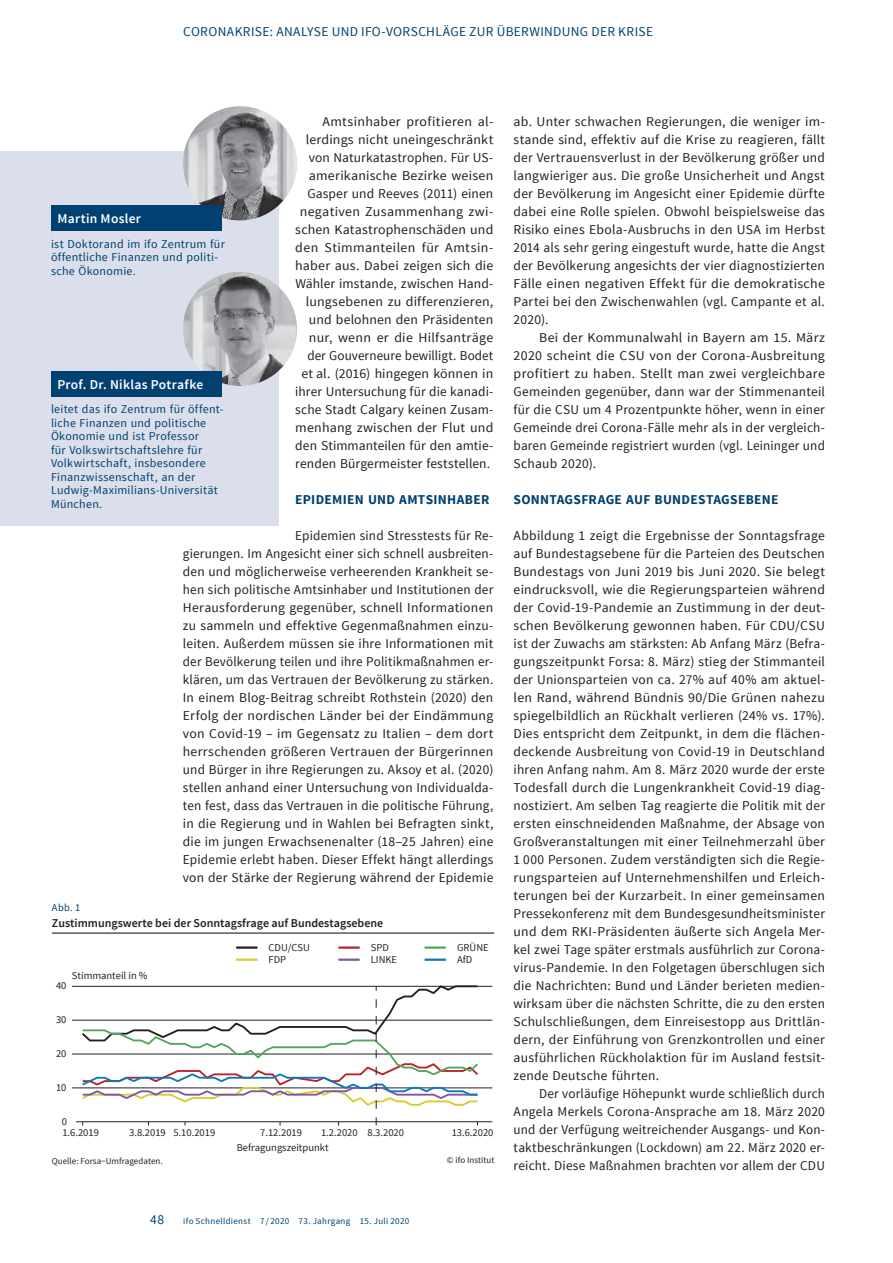
<style>
.page{position:relative;width:893px;height:1263px;background:#fff}
.page>*{position:absolute;margin:0;border:0;box-sizing:border-box;transform-origin:0 0}
.t1{font:13.5px/18px "Source Sans Pro";letter-spacing:.015em;color:#231f20;text-align:justify}
.t2{font:13.5px "Source Sans Pro";letter-spacing:.025em;color:#004171}
.t3{font:700 13.5px "Source Sans Pro";letter-spacing:.02em;color:#004171}
.t4{font:600 13.5px "Source Sans Pro";letter-spacing:.02em;color:#fff}
.t5{font:12px/13.5px "Source Sans Pro";letter-spacing:.02em;color:#004171}
.t6{font:600 12px "Source Sans Pro";color:#231f20}
.t7{font:10.5px "Source Sans Pro";color:#231f20}
.t8{font:10.5px "Source Sans Pro";color:#004171}
.t9{font:9px "Source Sans Pro";letter-spacing:.035em;color:#004171}
.t10{font:9px "Source Sans Pro";color:#231f20}
</style>
<div class="page">
<div style="left:0;top:151px;width:278px;height:165px;background:#dadfeb"></div>
<img style="left:183px;top:106px;width:114px;height:114px;border-radius:57px">
<div style="left:51px;top:205px;width:170px;height:26px;background:#004171"></div>
<div style="left:0;top:317px;width:278px;height:209px;background:#dadfeb"></div>
<img style="left:183px;top:272px;width:114px;height:114px;border-radius:57px">
<div style="left:51px;top:371px;width:170px;height:25px;background:#004171"></div>
<hr style="left:76px;top:986px;width:416px;height:1px;background:#231f20">
<hr style="left:76px;top:1020px;width:416px;height:1px;background:#231f20">
<hr style="left:76px;top:1054px;width:416px;height:1px;background:#231f20">
<hr style="left:76px;top:1087px;width:416px;height:1px;background:#231f20">
<hr style="left:76px;top:1121px;width:416px;height:1px;background:#231f20">
<svg style="left:72px;top:985px;width:408px;height:140px"></svg>
<hr style="left:236px;top:946px;width:21px;height:3px;background:#231f20">
<hr style="left:338px;top:946px;width:22px;height:3px;background:#b9232a">
<hr style="left:425px;top:946px;width:21px;height:3px;background:#57a45c">
<hr style="left:236px;top:958px;width:21px;height:3px;background:#dacb2d">
<hr style="left:338px;top:958px;width:22px;height:3px;background:#7d57a4">
<hr style="left:425px;top:958px;width:21px;height:3px;background:#0c78be">
<hr style="left:52px;top:932px;width:442px;height:2px;background:#231f20">
<p class="t2" style="left:183px;top:23px;width:471px">CORONAKRISE: ANALYSE UND IFO-VORSCHLÄGE ZUR ÜBERWINDUNG DER KRISE</p>
<p class="t1" style="left:295px;top:113px;width:200px;text-align:right">Amtsinhaber profitieren al&shy;lerdings nicht uneingeschränkt von Naturkatastrophen. Für US&shy;amerikanische Bezirke weisen<br>Gasper und Reeves (2011) einen negativen Zusammenhang zwi&shy;schen Katastrophenschäden und den Stimmanteilen für Amtsin&shy;haber aus. Dabei zeigen sich die<br>Wähler imstande, zwischen Hand&shy;lungsebenen zu differenzieren, und belohnen den Präsidenten nur, wenn er die Hilfsanträge der Gouverneure bewilligt. Bodet et al. (2016) hingegen können in ihrer Untersuchung für die kanadi&shy;sche Stadt Calgary keinen Zusam&shy;menhang zwischen der Flut und den Stimmanteilen für den amtie&shy;renden Bürgermeister feststellen.</p>
<p class="t3" style="left:295px;top:491px;width:196px">EPIDEMIEN UND AMTSINHABER</p>
<p class="t1" style="left:183px;top:527px;width:312px;text-indent:112px">Epidemien sind Stresstests für Re&shy;gierungen. Im Angesicht einer sich schnell ausbreiten&shy;den und möglicherweise verheerenden Krankheit se&shy;hen sich politische Amtsinhaber und Institutionen der Herausforderung gegenüber, schnell Informationen zu sammeln und effektive Gegenmaßnahmen einzu&shy;leiten. Außerdem müssen sie ihre Informationen mit der Bevölkerung teilen und ihre Politikmaßnahmen er&shy;klären, um das Vertrauen der Bevölkerung zu stärken.<br>In einem Blog-Beitrag schreibt Rothstein (2020) den Erfolg der nordischen Länder bei der Eindämmung von Covid-19 – im Gegensatz zu Italien – dem dort herrschenden größeren Vertrauen der Bürgerinnen und Bürger in ihre Regierungen zu. Aksoy et al. (2020) stellen anhand einer Untersuchung von Individualda&shy;ten fest, dass das Vertrauen in die politische Führung, in die Regierung und in Wahlen bei Befragten sinkt, die im jungen Erwachsenenalter (18–25 Jahren) eine Epidemie erlebt haben. Dieser Effekt hängt allerdings von der Stärke der Regierung während der Epidemie</p>
<p class="t4" style="left:57px;top:210px;width:85px">Martin Mosler</p>
<p class="t5" style="left:51px;top:237px;width:175px">ist Doktorand im ifo Zentrum für öffentliche Finanzen und politi&shy;sche Ökonomie.</p>
<p class="t4" style="left:57px;top:376px;width:147px">Prof. Dr. Niklas Potrafke</p>
<p class="t5" style="left:51px;top:403px;width:174px">leitet das ifo Zentrum für öffent&shy;liche Finanzen und politische<br>Ökonomie und ist Professor<br>für Volkswirtschaftslehre für<br>Volkwirtschaft, insbesondere<br>Finanzwissenschaft, an der<br>Ludwig-Maximilians-Universität<br>München.</p>
<p class="t8" style="left:52px;top:901px;width:30px">Abb. 1</p>
<p class="t6" style="left:52px;top:916px;width:333px">Zustimmungswerte bei der Sonntagsfrage auf Bundestagsebene</p>
<p class="t7" style="left:72px;top:969px;width:77px">Stimmanteil in %</p>
<p class="t7" style="left:56px;top:979px;width:12px">40</p>
<p class="t7" style="left:56px;top:1013px;width:12px">30</p>
<p class="t7" style="left:56px;top:1047px;width:12px">20</p>
<p class="t7" style="left:56px;top:1081px;width:12px">10</p>
<p class="t7" style="left:62px;top:1115px;width:7px">0</p>
<p class="t7" style="left:269px;top:941px;width:43px">CDU/CSU</p>
<p class="t7" style="left:371px;top:941px;width:20px">SPD</p>
<p class="t7" style="left:457px;top:941px;width:33px">GRÜNE</p>
<p class="t7" style="left:269px;top:953px;width:19px">FDP</p>
<p class="t7" style="left:371px;top:953px;width:28px">LINKE</p>
<p class="t7" style="left:457px;top:953px;width:17px">AfD</p>
<p class="t7" style="left:62px;top:1126px;width:38px">1.6.2019</p>
<p class="t7" style="left:129px;top:1126px;width:87px">3.8.2019 5.10.2019</p>
<p class="t7" style="left:260px;top:1126px;width:43px">7.12.2019</p>
<p class="t7" style="left:321px;top:1126px;width:84px">1.2.2020 8.3.2020</p>
<p class="t7" style="left:452px;top:1126px;width:43px">13.6.2020</p>
<p class="t7" style="left:237px;top:1141px;width:93px">Befragungszeitpunkt</p>
<p class="t10" style="left:52px;top:1155px;width:112px">Quelle: Forsa−Umfragedaten.</p>
<p class="t2" style="left:150px;top:1211px;width:16px">48</p>
<p class="t9" style="left:183px;top:1215px;width:228px">ifo Schnelldienst 7 / 2020 73. Jahrgang 15. Juli 2020</p>
<p class="t10" style="left:447px;top:1155px;width:49px">© ifo Institut</p>
<p class="t1" style="left:514px;top:113px;width:313px">ab. Unter schwachen Regierungen, die weniger im&shy;stande sind, effektiv auf die Krise zu reagieren, fällt der Vertrauensverlust in der Bevölkerung größer und langwieriger aus. Die große Unsicherheit und Angst der Bevölkerung im Angesicht einer Epidemie dürfte dabei eine Rolle spielen. Obwohl beispielsweise das Risiko eines Ebola-Ausbruchs in den USA im Herbst 2014 als sehr gering eingestuft wurde, hatte die Angst der Bevölkerung angesichts der vier diagnostizierten Fälle einen negativen Effekt für die demokratische Partei bei den Zwischenwahlen (vgl. Campante et al.<br>2020).</p>
<p class="t1" style="left:514px;top:329px;width:313px;text-indent:26px">Bei der Kommunalwahl in Bayern am 15. März 2020 scheint die CSU von der Corona-Ausbreitung profitiert zu haben. Stellt man zwei vergleichbare Gemeinden gegenüber, dann war der Stimmenanteil für die CSU um 4 Prozentpunkte höher, wenn in einer Gemeinde drei Corona-Fälle mehr als in der vergleich&shy;baren Gemeinde registriert wurden (vgl. Leininger und Schaub 2020).</p>
<p class="t3" style="left:514px;top:491px;width:266px">SONNTAGSFRAGE AUF BUNDESTAGSEBENE</p>
<p class="t1" style="left:514px;top:527px;width:313px">Abbildung 1 zeigt die Ergebnisse der Sonntagsfrage auf Bundestagsebene für die Parteien des Deutschen Bundestags von Juni 2019 bis Juni 2020. Sie belegt eindrucksvoll, wie die Regierungsparteien während der Covid-19-Pandemie an Zustimmung in der deut&shy;schen Bevölkerung gewonnen haben. Für CDU/CSU ist der Zuwachs am stärksten: Ab Anfang März (Befra&shy;gungszeitpunkt Forsa: 8. März) stieg der Stimmanteil der Unionsparteien von ca. 27% auf 40% am aktuel&shy;len Rand, während Bündnis 90/Die Grünen nahezu spiegelbildlich an Rückhalt verlieren (24% vs. 17%).<br>Dies entspricht dem Zeitpunkt, in dem die flächen&shy;deckende Ausbreitung von Covid-19 in Deutschland ihren Anfang nahm. Am 8. März 2020 wurde der erste Todesfall durch die Lungenkrankheit Covid-19 diag&shy;nostiziert. Am selben Tag reagierte die Politik mit der ersten einschneidenden Maßnahme, der Absage von Großveranstaltungen mit einer Teilnehmerzahl über 1 000 Personen. Zudem verständigten sich die Regie&shy;rungsparteien auf Unternehmenshilfen und Erleich&shy;terungen bei der Kurzarbeit. In einer gemeinsamen Pressekonferenz mit dem Bundesgesundheitsminister und dem RKI-Präsidenten äußerte sich Angela Mer&shy;kel zwei Tage später erstmals ausführlich zur Corona&shy;virus-Pandemie. In den Folgetagen überschlugen sich die Nachrichten: Bund und Länder berieten medien&shy;wirksam über die nächsten Schritte, die zu den ersten Schulschließungen, dem Einreisestopp aus Drittlän&shy;dern, der Einführung von Grenzkontrollen und einer ausführlichen Rückholaktion für im Ausland festsit&shy;zende Deutsche führten.</p>
<p class="t1" style="left:514px;top:1085px;width:313px;text-indent:26px">Der vorläufige Höhepunkt wurde schließlich durch Angela Merkels Corona-Ansprache am 18. März 2020 und der Verfügung weitreichender Ausgangs- und Kon&shy;taktbeschränkungen (Lockdown) am 22. März 2020 er&shy;reicht. Diese Maßnahmen brachten vor allem der CDU</p>
</div>
